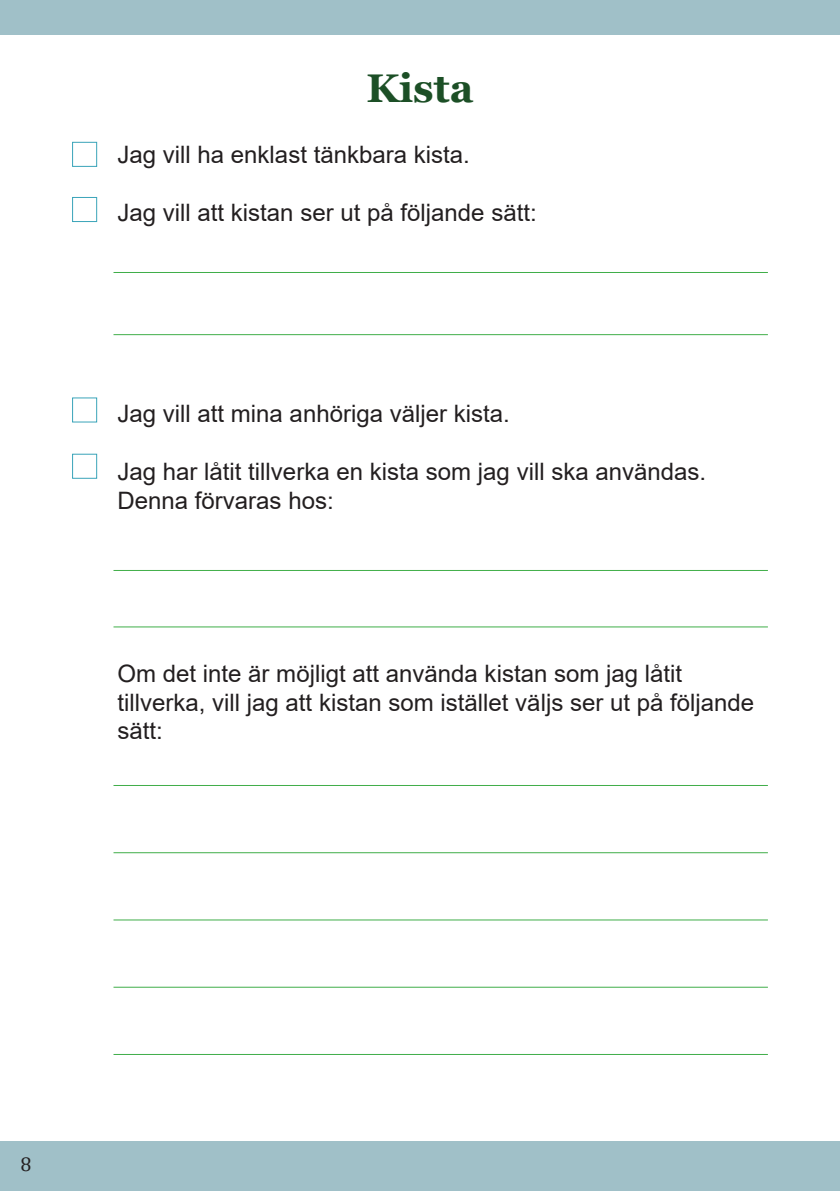
<style>
.page{position:relative;width:840px;height:1191px;background:#fff}
.page>*{position:absolute;margin:0;border:0;box-sizing:border-box;transform-origin:0 0}
.t1{font:700 40px "Georgia";color:#1c4f26}
.t2{font:24px/28.8px "Arial";color:#231f20}
.t3{font:20px "Cambria";color:#231f20}
</style>
<div class="page">
<div style="left:0;top:1141px;width:839px;height:50px;background:#a0c0c8"></div>
<div style="left:0;top:0;width:839px;height:34px;background:#a0c0c8"></div>
<div style="left:72px;top:142px;width:25px;height:25px;border:1px solid #3aa4b9"></div>
<div style="left:72px;top:197px;width:25px;height:25px;border:1px solid #3aa4b9"></div>
<div style="left:72px;top:397px;width:25px;height:25px;border:1px solid #3aa4b9"></div>
<div style="left:72px;top:454px;width:25px;height:25px;border:1px solid #3aa4b9"></div>
<hr style="left:113px;top:570px;width:654px;height:1px;background:#40ae49">
<hr style="left:113px;top:785px;width:654px;height:1px;background:#40ae49">
<hr style="left:113px;top:987px;width:654px;height:1px;background:#40ae49">
<hr style="left:113px;top:852px;width:654px;height:1px;background:#40ae49">
<hr style="left:113px;top:919px;width:654px;height:1px;background:#40ae49">
<hr style="left:113px;top:1054px;width:654px;height:1px;background:#40ae49">
<hr style="left:113px;top:626px;width:654px;height:1px;background:#40ae49">
<hr style="left:113px;top:272px;width:654px;height:1px;background:#40ae49">
<hr style="left:113px;top:334px;width:654px;height:1px;background:#40ae49">
<h1 class="t1" style="left:366px;top:63px;width:109px">Kista</h1>
<p class="t2" style="left:117px;top:140px;width:354px">Jag vill ha enklast tänkbara kista.</p>
<p class="t2" style="left:117px;top:198px;width:420px">Jag vill att kistan ser ut på följande sätt:</p>
<p class="t2" style="left:117px;top:399px;width:394px">Jag vill att mina anhöriga väljer kista.</p>
<p class="t2" style="left:117px;top:457px;width:590px">Jag har låtit tillverka en kista som jag vill ska användas.<br>Denna förvaras hos:</p>
<p class="t2" style="left:117px;top:658px;width:638px">Om det inte är möjligt att använda kistan som jag låtit tillverka, vill jag att kistan som istället väljs ser ut på följande sätt:</p>
<p class="t3" style="left:21px;top:1152px;width:13px">8</p>
</div>
